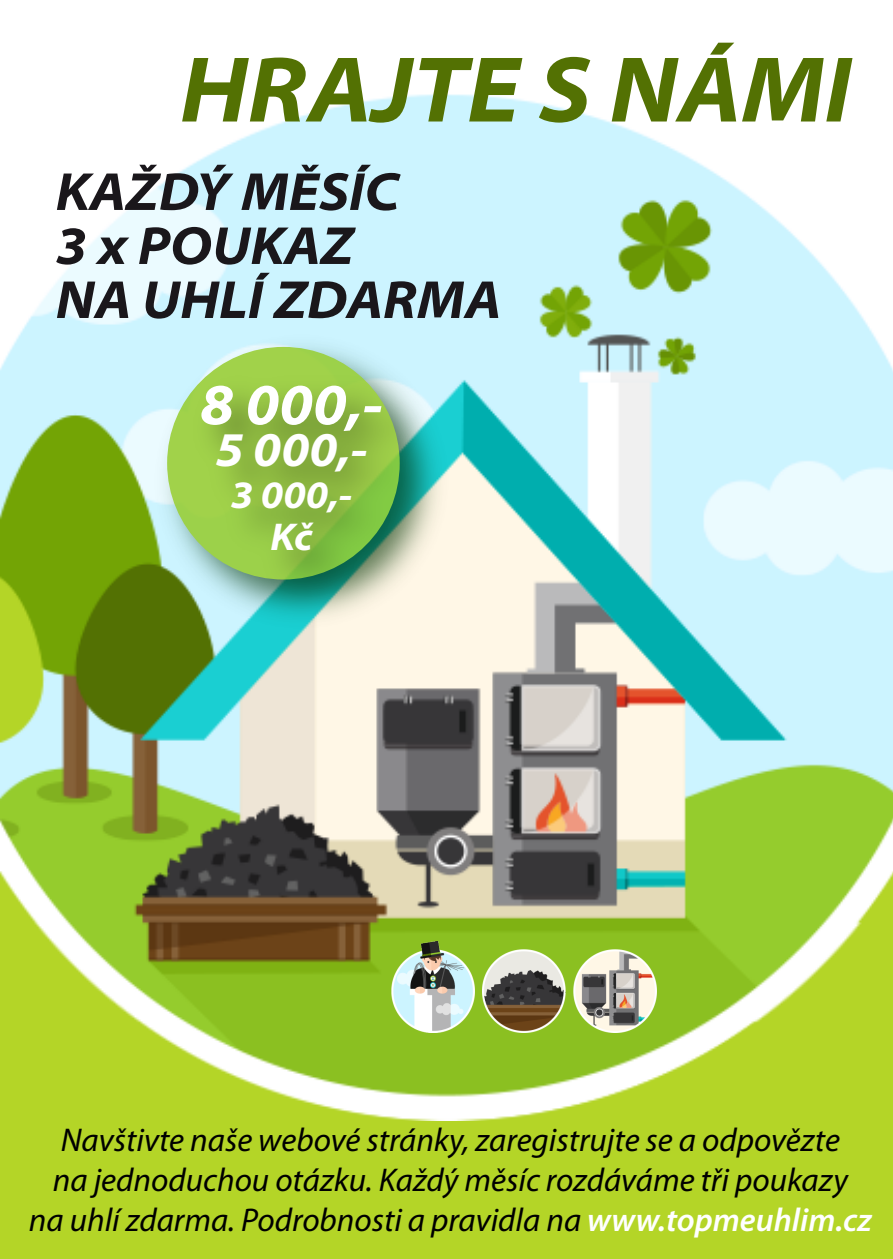
<style>
.page{position:relative;width:893px;height:1259px;background:#fff}
.page>*{position:absolute;margin:0;border:0;box-sizing:border-box;transform-origin:0 0}
.t1{font:italic 700 semi-expanded 94.2px "Myriad Pro";color:#537103}
.t2{font:italic 700 semi-expanded 58.5px "Myriad Pro";color:#fff}
.t3{font:italic 700 semi-expanded 54px/54px "Myriad Pro";color:#1a171b}
.t4{font:italic 700 semi-expanded 48.6px "Myriad Pro";color:#fff}
.t5{font:italic 700 semi-expanded 39px/42px "Myriad Pro";color:#fff;text-align:center}
.t6{font:italic 33px/39.6px "Myriad Pro";color:#000;text-align:center}
.s1{font-weight:600;color:#fff}
</style>
<div class="page">
<div style="left:0;top:872px;width:893px;height:387px;background:#b4d527"></div>
<img style="left:0;top:94px;width:893px;height:1026px">
<img style="left:146px;top:326px;width:311px;height:311px">
<div style="left:167px;top:347px;width:233px;height:232px;background:#a1d24a;border-radius:50%"></div>
<img style="left:180px;top:355px;width:260px;height:262px">
<img style="left:573px;top:941px;width:83px;height:91px">
<img style="left:483px;top:941px;width:83px;height:91px">
<img style="left:391px;top:941px;width:83px;height:91px">
<h1 class="t1" style="left:180px;top:27px;width:673px">HRAJTE S NÁMI</h1>
<h3 class="t3" style="left:56px;top:163px;width:447px">KAŽDÝ MĚSÍC<br>3 x POUKAZ<br>NA UHLÍ ZDARMA</h3>
<h2 class="t2" style="left:200px;top:366px;width:184px">8 000,-</h2>
<h3 class="t4" style="left:215px;top:418px;width:153px">5 000,-</h3>
<p class="t5" style="left:231px;top:473px;width:123px">3 000,-<br>Kč</p>
<p class="t6" style="left:29px;top:1120px;width:844px">Navštivte naše webové stránky, zaregistrujte se a odpovězte<br>na jednoduchou otázku. Každý měsíc rozdáváme tři poukazy<br>na uhlí zdarma. Podrobnosti a pravidla na <span class="s1">www.topmeuhlim.cz</span></p>
</div>
